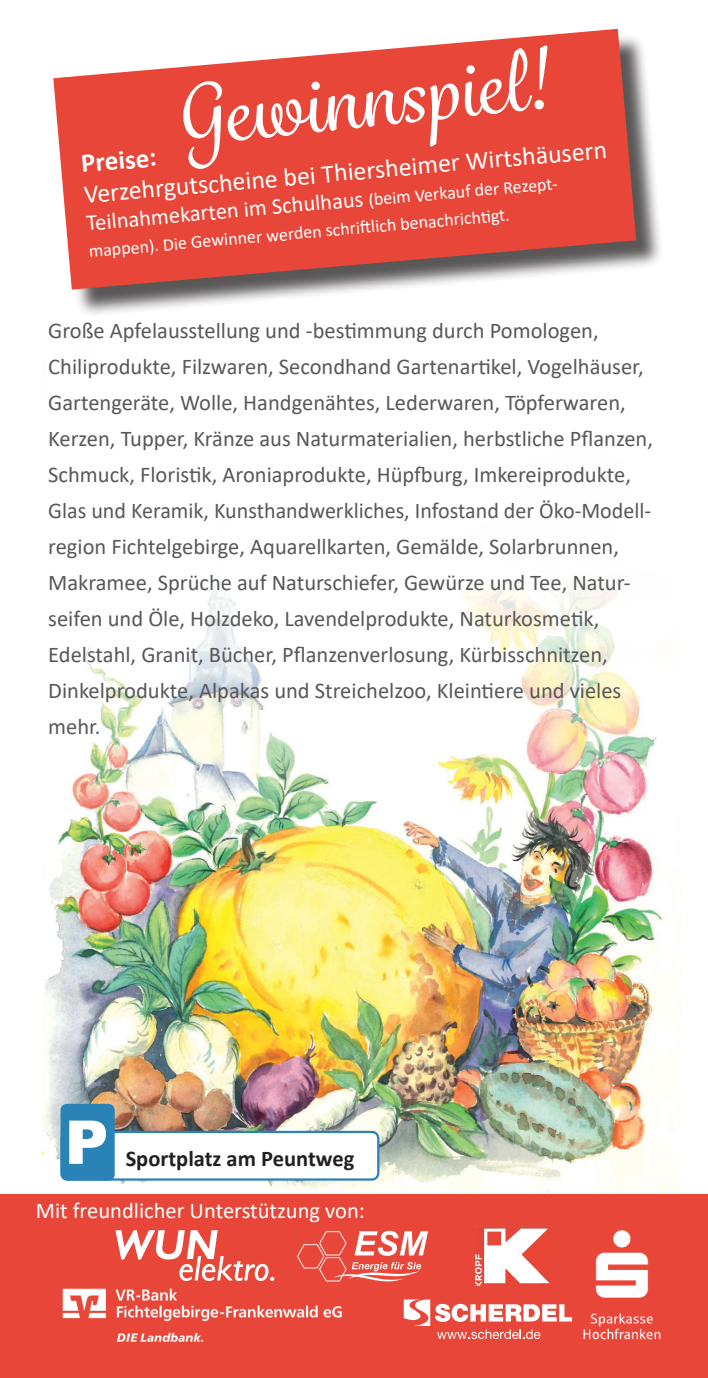
<style>
.page{position:relative;width:708px;height:1378px;background:#fff}
.page>*{position:absolute;margin:0;border:0;box-sizing:border-box;transform-origin:0 0}
.t1{font:500 80.55px "Grafolita Script";color:#fff}
.t2{font:700 27px "Calibri";color:#fff}
.t3{font:25.88px "Calibri";color:#fff}
.t4{font:22.5px/36px "Calibri";color:#57585a}
.t5{font:22.5px "Calibri";color:#fff}
.t6{font:700 22.5px "Calibri";color:#231f20}
.t7{font:18px "Calibri";color:#fff}
.s1{font-size:18px}
</style>
<div class="page">
<img style="left:43px;top:583px;width:639px;height:611px">
<div style="left:0;top:1194px;width:708px;height:184px;background:#e74638"></div>
<div style="left:57px;top:33px;width:607px;height:284px;background:#231f20;opacity:.75"></div>
<svg style="left:53px;top:29px;width:583px;height:261px;background:#e16257"></svg>
<div style="left:62px;top:1132px;width:316px;height:47px;background:#fff;border-radius:6px"></div>
<div style="left:61px;top:1131px;width:318px;height:49px;border:2px solid #2a83b7;border-radius:6px"></div>
<div style="left:61px;top:1104px;width:54px;height:76px;background:#2a83b7;border-radius:6px"></div>
<svg style="left:69px;top:1120px;width:37px;height:44px"></svg>
<img style="left:572px;top:1230px;width:89px;height:110px">
<img style="left:62px;top:1278px;width:280px;height:64px">
<svg style="left:297px;top:1231px;width:131px;height:50px"></svg>
<svg style="left:404px;top:1299px;width:168px;height:40px"></svg>
<svg style="left:115px;top:1230px;width:159px;height:51px"></svg>
<img style="left:475px;top:1226px;width:77px;height:60px">
<p class="t1" style="left:172px;top:66px;width:374px;rotate:-6deg">Gewinnspiel!</p>
<p class="t3" style="left:82px;top:177px;width:527px;rotate:-5deg">Verzehrgutscheine bei Thiersheimer Wirtshäusern</p>
<p class="t2" style="left:80px;top:144px;width:77px;rotate:-5deg">Preise:</p>
<p class="t5" style="left:85px;top:207px;width:478px;rotate:-5deg">Teilnahmekarten im Schulhaus <span class="s1">(beim Verkauf der Rezept-</span></p>
<p class="t7" style="left:88px;top:239px;width:424px;rotate:-5deg">mappen). Die Gewinner werden schrift lich benachrichti gt.</p>
<p class="t4" style="left:48px;top:312px;width:606px">Große Apfelausstellung und -bestimmung durch Pomologen, Chiliprodukte, Filzwaren, Secondhand Gartenartikel, Vogelhäuser, Gartengeräte, Wolle, Handgenähtes, Lederwaren, Töpferwaren, Kerzen, Tupper, Kränze aus Naturmaterialien, herbstliche Pflanzen, Schmuck, Floristik, Aroniaprodukte, Hüpfburg, Imkereiprodukte, Glas und Keramik, Kunsthandwerkliches, Infostand der Öko-Modell&shy;region Fichtelgebirge, Aquarellkarten, Gemälde, Solarbrunnen, Makramee, Sprüche auf Naturschiefer, Gewürze und Tee, Natur&shy;seifen und Öle, Holzdeko, Lavendelprodukte, Naturkosmetik, Edelstahl, Granit, Bücher, Pflanzenverlosung, Kürbisschnitzen, Dinkelprodukte, Alpakas und Streichelzoo, Kleintiere und vieles mehr.</p>
<p class="t6" style="left:126px;top:1143px;width:230px">Sportplatz am Peuntweg</p>
<p class="t5" style="left:36px;top:1195px;width:331px">Mit freundlicher Unterstützung von:</p>
</div>
